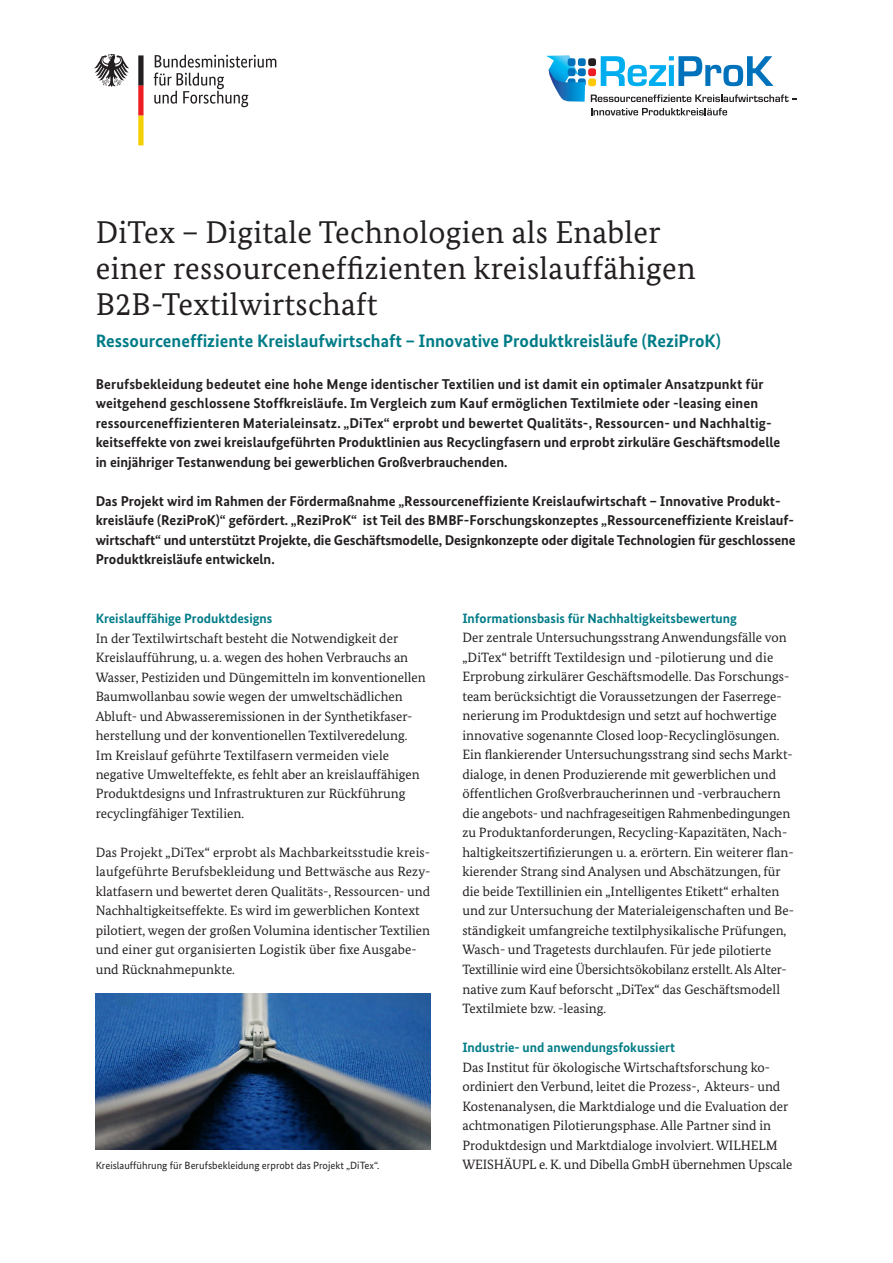
<style>
.page{position:relative;width:893px;height:1263px;background:#fff}
.page>*{position:absolute;margin:0;border:0;box-sizing:border-box;transform-origin:0 0}
.t1{font:31.5px/36px "Bundes Serif";letter-spacing:.01em;color:#231f20}
.t2{font:700 18px "Bundes Sans";color:#007c87}
.t3{font:700 14.25px/19.5px "Bundes Sans";color:#231f20}
.t4{font:13.5px/19.5px "Bundes Serif";color:#231f20}
.t5{font:700 13.5px "Bundes Sans";color:#007c87}
.t6{font:10.5px "Bundes Sans";color:#231f20}
</style>
<div class="page">
<img style="left:96px;top:993px;width:335px;height:156px">
<svg style="left:601px;top:56px;width:172px;height:30px"></svg>
<div style="left:588px;top:58px;width:8px;height:8px;background:#231f20;border-radius:2px"></div>
<div style="left:588px;top:68px;width:8px;height:8px;background:#ee1d23;border-radius:2px"></div>
<div style="left:588px;top:78px;width:8px;height:8px;background:#feca0a;border-radius:2px"></div>
<svg style="left:546px;top:55px;width:39px;height:47px"></svg>
<svg style="left:591px;top:94px;width:206px;height:8px"></svg>
<svg style="left:591px;top:108px;width:136px;height:7px"></svg>
<svg style="left:154px;top:55px;width:122px;height:52px"></svg>
<svg style="left:94px;top:54px;width:35px;height:33px"></svg>
<svg style="left:138px;top:55px;width:6px;height:90px"></svg>
<h1 class="t1" style="left:96px;top:214px;width:601px">DiTex – Digitale Technologien als Enabler einer ressourceneffizienten kreislauffähigen<br>B2B-Textilwirtschaft</h1>
<h2 class="t2" style="left:96px;top:330px;width:627px">Ressourceneffiziente Kreislaufwirtschaft – Innovative Produktkreisläufe (ReziProK)</h2>
<p class="t3" style="left:96px;top:374px;width:686px">Berufsbekleidung bedeutet eine hohe Menge identischer Textilien und ist damit ein optimaler Ansatzpunkt für weitgehend geschlossene Stoffkreisläufe. Im Vergleich zum Kauf ermöglichen Textilmiete oder -leasing einen ressourceneffizienteren Materialeinsatz. „DiTex“ erprobt und bewertet Qualitäts-, Ressourcen- und Nachhaltig&shy;keitseffekte von zwei kreislaufgeführten Produktlinien aus Recyclingfasern und erprobt zirkuläre Geschäftsmodelle in einjähriger Testanwendung bei gewerblichen Großverbrauchenden.</p>
<p class="t3" style="left:96px;top:491px;width:701px">Das Projekt wird im Rahmen der Fördermaßnahme „Ressourceneffiziente Kreislaufwirtschaft – Innovative Produkt&shy;kreisläufe (ReziProK)“ gefördert. „ReziProK“ ist Teil des BMBF-Forschungskonzeptes „Ressourceneffiziente Kreislauf&shy;wirtschaft“ und unterstützt Projekte, die Geschäftsmodelle, Designkonzepte oder digitale Technologien für geschlossene Produktkreisläufe entwickeln.</p>
<p class="t5" style="left:96px;top:610px;width:178px">Kreislauffä hige Produktdesigns</p>
<p class="t4" style="left:96px;top:628px;width:332px">In der Textilwirtschaft besteht die Notwendigkeit der Kreislaufführung, u. a. wegen des hohen Verbrauchs an Wasser, Pestiziden und Düngemitteln im konventionellen Baumwollanbau sowie wegen der umweltschädlichen Abluft- und Abwasseremissionen in der Synthetikfaser&shy;herstellung und der konventionellen Textilveredelung.<br>Im Kreislauf geführte Textilfasern vermeiden viele negative Umwelteffekte, es fehlt aber an kreislauffähigen Produktdesigns und Infrastrukturen zur Rückführung recyclingfähiger Textilien.</p>
<p class="t4" style="left:96px;top:842px;width:336px">Das Projekt „DiTex“ erprobt als Machbarkeitsstudie kreis&shy;laufgeführte Berufsbekleidung und Bettwäsche aus Rezy&shy;klatfasern und bewertet deren Qualitäts-, Ressourcen- und Nachhaltigkeitseffekte. Es wird im gewerblichen Kontext pilotiert, wegen der großen Volumina identischer Textilien und einer gut organisierten Logistik über fixe Ausgabe&shy;und Rücknahmepunkte.</p>
<p class="t5" style="left:462px;top:610px;width:276px">Informationsbasis für Nachhaltigkeitsbewertung</p>
<p class="t4" style="left:462px;top:628px;width:333px">Der zentrale Untersuchungsstrang Anwendungsfälle von „DiTex“ betrifft Textildesign und -pilotierung und die Erprobung zirkulärer Geschäftsmodelle. Das Forschungs&shy;team berücksichtigt die Voraussetzungen der Faserrege&shy;nerierung im Produktdesign und setzt auf hochwertige innovative sogenannte Closed loop-Recyclinglösungen.<br>Ein flankierender Untersuchungsstrang sind sechs Markt&shy;dialoge, in denen Produzierende mit gewerblichen und öffentlichen Großverbraucherinnen und -verbrauchern die angebots- und nachfrageseitigen Rahmenbedingungen zu Produktanforderungen, Recycling-Kapazitäten, Nach&shy;haltigkeitszertifizierungen u. a. erörtern. Ein weiterer flan&shy;kierender Strang sind Analysen und Abschätzungen, für die beide Textillinien ein „Intelligentes Etikett“ erhalten und zur Untersuchung der Materialeigenschaften und Be&shy;ständigkeit umfangreiche textilphysikalische Prüfungen, Wasch- und Tragetests durchlaufen. Für jede pilotierte Textillinie wird eine Übersichtsökobilanz erstellt. Als Alter&shy;native zum Kauf beforscht „DiTex“ das Geschäftsmodell Textilmiete bzw. -leasing.</p>
<p class="t5" style="left:462px;top:1039px;width:214px">Industrie- und anwendungsfokussiert</p>
<p class="t4" style="left:462px;top:1057px;width:327px">Das Institut für ökologische Wirtschaftsforschung ko&shy;ordiniert den Verbund, leitet die Prozess-, Akteurs- und Kostenanalysen, die Marktdialoge und die Evaluation der achtmonatigen Pilotierungsphase. Alle Partner sind in Produktdesign und Marktdialoge involviert. WILHELM</p>
<p class="t6" style="left:96px;top:1159px;width:285px">Kreislaufführung für Berufsbekleidung erprobt das Projekt „DiTex“.</p>
<p class="t4" style="left:462px;top:1154px;width:331px">WEISHÄUPL e. K. und Dibella GmbH übernehmen Upscale</p>
</div>
